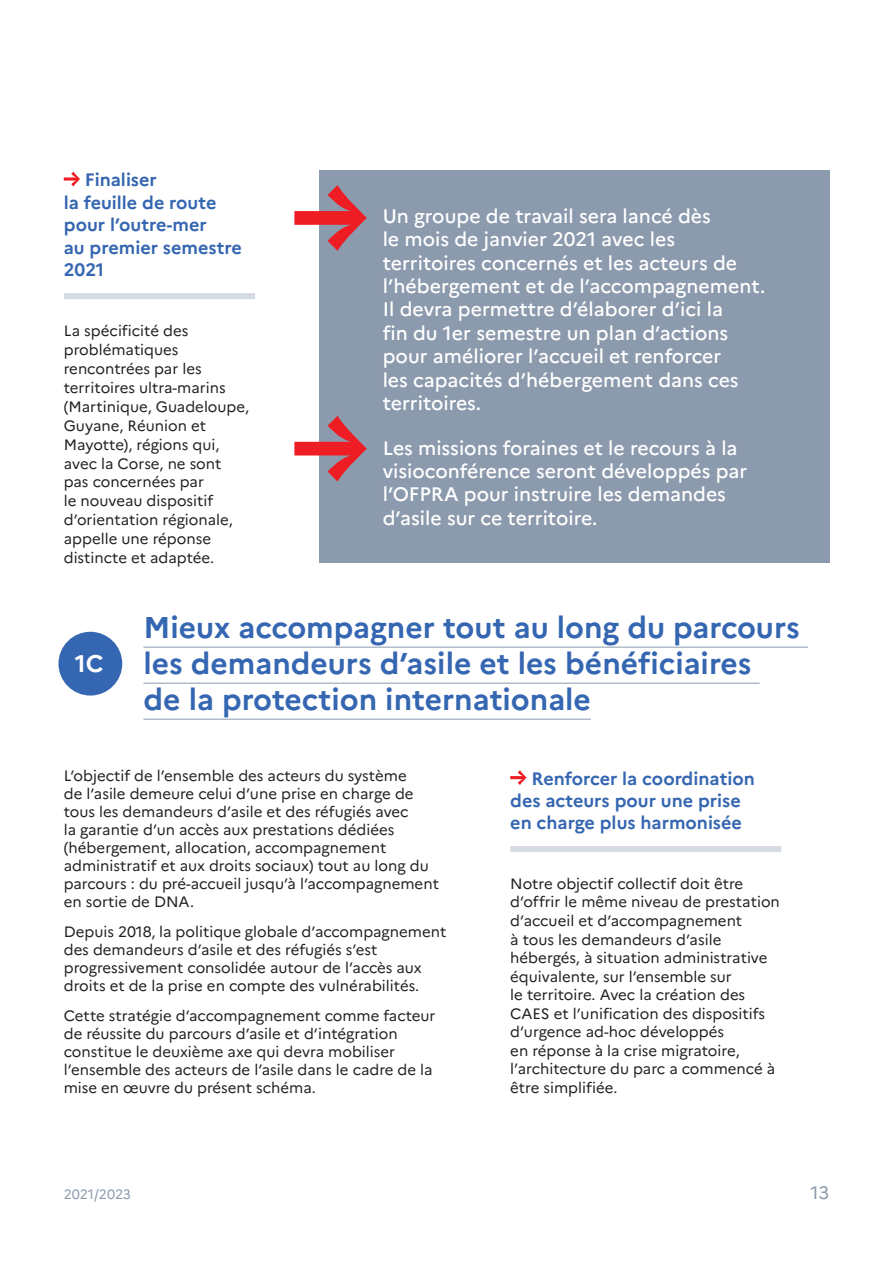
<style>
.page{position:relative;width:893px;height:1263px;background:#fff}
.page>*{position:absolute;margin:0;border:0;box-sizing:border-box;transform-origin:0 0}
.t1{font:700 30px/36px "Marianne";color:#3566b1}
.t2{font:700 24px "Marianne";color:#fff}
.t3{font:500 19.5px/23.4px "Marianne";color:#fff}
.t4{font:700 18px/22.5px "Marianne";color:#3566b1}
.t5{font:18px "Marianne";color:#8c9aad}
.t6{font:15px/18px "Marianne";color:#231f20}
.t7{font:13.5px "Marianne";letter-spacing:-.005em;color:#8c9aad}
</style>
<div class="page">
<div style="left:510px;top:846px;width:271px;height:6px;background:#d6dae1"></div>
<svg style="left:510px;top:770px;width:17px;height:15px"></svg>
<div style="left:64px;top:293px;width:191px;height:6px;background:#d6dae1"></div>
<svg style="left:64px;top:172px;width:16px;height:14px"></svg>
<div style="left:319px;top:170px;width:510px;height:393px;background:#8c9aad"></div>
<svg style="left:294px;top:185px;width:73px;height:66px"></svg>
<svg style="left:294px;top:416px;width:73px;height:66px"></svg>
<hr style="left:144px;top:647px;width:664px;height:1px;background:#8c9aad">
<hr style="left:144px;top:683px;width:615px;height:1px;background:#8c9aad">
<hr style="left:144px;top:719px;width:447px;height:1px;background:#8c9aad">
<div style="left:58px;top:632px;width:64px;height:63px;background:#3566b1;border-radius:50%"></div>
<p class="t4" style="left:64px;top:169px;width:180px;text-indent:21px">Finaliser<br>la feuille de route pour l’outre-mer<br>au premier semestre<br>2021</p>
<p class="t6" style="left:64px;top:321px;width:187px;line-height:18.9px">La spécificité des problématiques rencontrées par les territoires ultra-marins (Martinique, Guadeloupe,<br>Guyane, Réunion et<br>Mayotte), régions qui, avec la Corse, ne sont pas concernées par<br>le nouveau dispositif d’orientation régionale, appelle une réponse distincte et adaptée.</p>
<p class="t3" style="left:383px;top:204px;width:384px">Un groupe de travail sera lancé dès<br>le mois de janvier 2021 avec les territoires concernés et les acteurs de l’hébergement et de l’accompagnement.<br>Il devra permettre d’élaborer d’ici la<br>fin du 1er semestre un plan d’actions pour améliorer l’accueil et renforcer<br>les capacités d’hébergement dans ces territoires.</p>
<h3 class="t3" style="left:383px;top:436px;width:366px">Les missions foraines et le recours à la visioconférence seront développés par l’OFPRA pour instruire les demandes d’asile sur ce territoire.</h3>
<h2 class="t2" style="left:75px;top:649px;width:30px">1C</h2>
<h1 class="t1" style="left:144px;top:609px;width:658px">Mieux accompagner tout au long du parcours les demandeurs d’asile et les bénéficiaires<br>de la protection internationale</h1>
<p class="t6" style="left:64px;top:766px;width:377px">L’objectif de l’ensemble des acteurs du système<br>de l’asile demeure celui d’une prise en charge de tous les demandeurs d’asile et des réfugiés avec<br>la garantie d’un accès aux prestations dédiées (hébergement, allocation, accompagnement administratif et aux droits sociaux) tout au long du parcours : du pré-accueil jusqu’à l’accompagnement en sortie de DNA.</p>
<p class="t6" style="left:64px;top:922px;width:384px">Depuis 2018, la politique globale d’accompagnement des demandeurs d’asile et des réfugiés s’est progressivement consolidée autour de l’accès aux droits et de la prise en compte des vulnérabilités.</p>
<p class="t6" style="left:64px;top:1006px;width:373px">Cette stratégie d’accompagnement comme facteur de réussite du parcours d’asile et d’intégration constitue le deuxième axe qui devra mobiliser l’ensemble des acteurs de l’asile dans le cadre de la mise en œuvre du présent schéma.</p>
<p class="t4" style="left:510px;top:767px;width:246px;text-indent:21px">Renforcer la coordination des acteurs pour une prise en charge plus harmonisée</p>
<p class="t6" style="left:510px;top:874px;width:271px;line-height:18.6px">Notre objectif collectif doit être d’offrir le même niveau de prestation d’accueil et d’accompagnement<br>à tous les demandeurs d’asile hébergés, à situation administrative équivalente, sur l’ensemble sur<br>le territoire. Avec la création des CAES et l’unification des dispositifs d’urgence ad-hoc développés<br>en réponse à la crise migratoire, l’architecture du parc a commencé à être simplifiée.</p>
<p class="t7" style="left:64px;top:1186px;width:69px">2021/2023</p>
<p class="t5" style="left:810px;top:1182px;width:20px">13</p>
</div>
